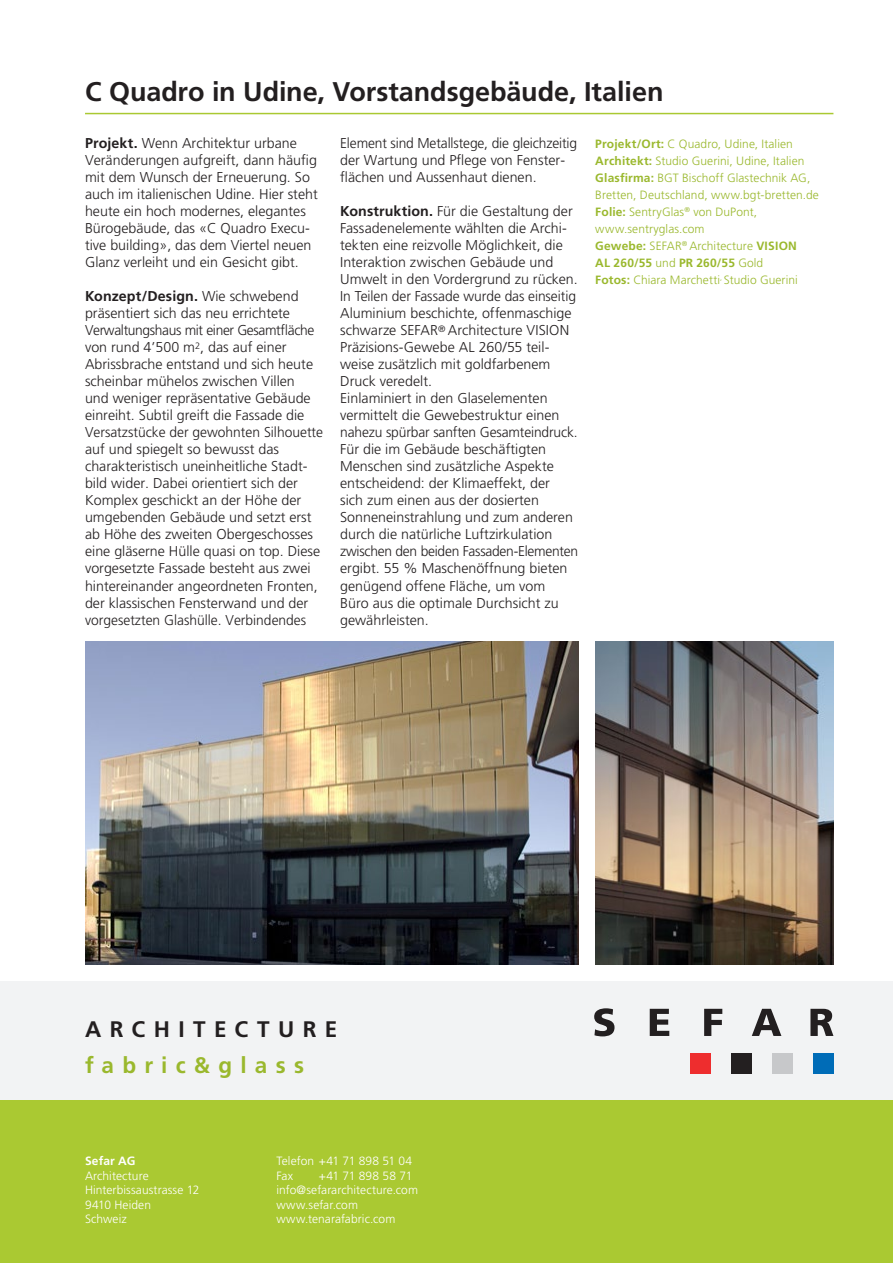
<style>
.page{position:relative;width:893px;height:1263px;background:#fff}
.page>*{position:absolute;margin:0;border:0;box-sizing:border-box;transform-origin:0 0}
.t1{font:700 27px "Frutiger LT Std";letter-spacing:-.005em;color:#231f20}
.DE___Gesperrt_370{font:700 22.5px "Frutiger LT Std";letter-spacing:.375em;color:#231f20}
.t2{font:700 22.5px "Frutiger LT Std";letter-spacing:.365em;color:#9ab82d}
.lauftext_schwarz{font:300 14.25px/17px "Frutiger LT Std";color:#231f20}
._0_LT{font:300 14.25px/17px "Frutiger LT Std";color:#231f20}
.lauftext_schwarz-2{font:300 14.25px "Frutiger LT Std";letter-spacing:-.025em;color:#231f20}
._0_LT_gruen_fett{font:300 12px/17px "Frutiger LT Std";letter-spacing:.005em;color:#9ab82d}
.t3{font:300 12px "Frutiger LT Std";letter-spacing:.005em;color:#fff}
._0_LT_gruen_fett-2{font:700 12px "Frutiger LT Std";letter-spacing:.01em;color:#9ab82d}
.t4{font:700 12px "Frutiger LT Std";letter-spacing:.01em;color:#fff}
.s1{font-weight:700}
.s2{font-weight:300}
</style>
<div class="page">
<div style="left:0;top:982px;width:893px;height:119px;background:#f2f3f4"></div>
<hr style="left:85px;top:113px;width:748px;height:1px;background:#aac932">
<div style="left:0;top:1101px;width:893px;height:162px;background:#aac932"></div>
<div style="left:813px;top:1053px;width:20px;height:20px;background:#006cb7"></div>
<div style="left:772px;top:1053px;width:21px;height:20px;background:#c7c8ca"></div>
<div style="left:731px;top:1053px;width:21px;height:20px;background:#231f20"></div>
<div style="left:691px;top:1053px;width:20px;height:20px;background:#ee2d2e"></div>
<svg style="left:594px;top:1008px;width:20px;height:28px"></svg>
<svg style="left:650px;top:1009px;width:19px;height:27px"></svg>
<svg style="left:704px;top:1009px;width:18px;height:27px"></svg>
<svg style="left:752px;top:1009px;width:29px;height:27px"></svg>
<svg style="left:810px;top:1009px;width:23px;height:27px"></svg>
<img style="left:595px;top:641px;width:238px;height:324px">
<img style="left:85px;top:641px;width:493px;height:324px">
<p class="t1" style="left:85px;top:76px;width:580px">C Quadro in Udine, Vorstandsgebäude, Italien</p>
<p class="lauftext_schwarz" style="left:85px;top:135px;width:234px"><span class="s1">Projekt.</span> Wenn Architektur urbane Veränderungen aufgreift, dann häufig mit dem Wunsch der Erneuerung. So auch im italienischen Udine. Hier steht heute ein hoch modernes, elegantes Bürogebäude, das «C Quadro Execu&shy;tive building», das dem Viertel neuen Glanz verleiht und ein Gesicht gibt.</p>
<p class="lauftext_schwarz" style="left:85px;top:288px;width:215px"><span class="s1">Konzept/Design.</span> Wie schwebend präsentiert sich das neu errichtete</p>
<p class="lauftext_schwarz-2" style="left:85px;top:322px;width:231px">Verwaltungshaus mit einer Gesamtfläche</p>
<p class="lauftext_schwarz" style="left:85px;top:339px;width:240px">von rund 4’500 m<sup>2</sup>, das auf einer Abrissbrache entstand und sich heute scheinbar mühelos zwischen Villen<br>und weniger repräsentative Gebäude einreiht. Subtil greift die Fassade die Versatzstücke der gewohnten Silhouette auf und spiegelt so bewusst das charakteristisch uneinheitliche Stadt&shy;bild wider. Dabei orientiert sich der Komplex geschickt an der Höhe der umgebenden Gebäude und setzt erst ab Höhe des zweiten Obergeschosses eine gläserne Hülle quasi on top. Diese vorgesetzte Fassade besteht aus zwei hintereinander angeordneten Fronten, der klassischen Fensterwand und der vorgesetzten Glashülle. Verbindendes</p>
<p class="lauftext_schwarz" style="left:340px;top:135px;width:239px">Element sind Metallstege, die gleichzeitig der Wartung und Pflege von Fenster&shy;flächen und Aussenhaut dienen.</p>
<p class="lauftext_schwarz" style="left:340px;top:203px;width:239px"><span class="s1">Konstruktion.</span> Für die Gestaltung der Fassadenelemente wählten die Archi&shy;tekten eine reizvolle Möglichkeit, die Interaktion zwischen Gebäude und Umwelt in den Vordergrund zu rücken.<br>In Teilen der Fassade wurde das einseitig Aluminium beschichte, offenmaschige schwarze SEFAR<sup>®</sup> Architecture VISION Präzisions-Gewebe AL 260/55 teil&shy;weise zusätzlich mit goldfarbenem Druck veredelt.</p>
<p class="_0_LT" style="left:340px;top:390px;width:240px">Einlaminiert in den Glaselementen vermittelt die Gewebestruktur einen nahezu spürbar sanften Gesamteindruck.<br>Für die im Gebäude beschäftigten Menschen sind zusätzliche Aspekte entscheidend: der Klimaeffekt, der<br>sich zum einen aus der dosierten Sonneneinstrahlung und zum anderen durch die natürliche Luftzirkulation zwischen den beiden Fassaden-Elementen ergibt. 55 % Maschenöffnung bieten genügend offene Fläche, um vom<br>Büro aus die optimale Durchsicht zu gewährleisten.</p>
<p class="_0_LT_gruen_fett" style="left:595px;top:136px;width:199px"><span class="s1">Projekt/Ort:</span> C Quadro, Udine, Italien</p>
<p class="_0_LT_gruen_fett" style="left:595px;top:153px;width:211px"><span class="s1">Architekt:</span> Studio Guerini, Udine, Italien</p>
<p class="_0_LT_gruen_fett" style="left:595px;top:170px;width:225px"><span class="s1">Glasfirma:</span> BGT Bischoff Glastechnik AG,<br>Bretten, Deutschland, www.bgt-bretten.de</p>
<p class="_0_LT_gruen_fett" style="left:595px;top:204px;width:163px"><span class="s1">Folie:</span> SentryGlas<sup>®</sup> von DuPont, www.sentryglas.com</p>
<p class="_0_LT_gruen_fett" style="left:595px;top:238px;width:203px"><span class="s1">Gewebe:</span> SEFAR<sup>®</sup> Architecture <span class="s1">VISION</span></p>
<p class="_0_LT_gruen_fett-2" style="left:595px;top:256px;width:169px">AL 260/55 <span class="s2">und</span> PR 260/55 <span class="s2">Gold</span></p>
<p class="_0_LT_gruen_fett" style="left:595px;top:272px;width:204px"><span class="s1">Fotos:</span> Chiara Marchetti<sup>,</sup> Studio Guerini</p>
<p class="DE___Gesperrt_370" style="left:85px;top:1016px;width:254px">ARCHITECTURE</p>
<p class="t2" style="left:85px;top:1052px;width:220px">fabric&amp;glass</p>
<p class="t4" style="left:85px;top:1154px;width:52px">Sefar AG</p>
<p class="t3" style="left:85px;top:1169px;width:65px">Architecture</p>
<p class="t3" style="left:85px;top:1183px;width:116px">Hinterbissaustrasse 12</p>
<p class="t3" style="left:85px;top:1198px;width:68px">9410 Heiden</p>
<p class="t3" style="left:85px;top:1212px;width:43px">Schweiz</p>
<p class="t3" style="left:276px;top:1154px;width:137px">Telefon +41 71 898 51 04</p>
<p class="t3" style="left:276px;top:1169px;width:18px">Fax</p>
<p class="t3" style="left:319px;top:1169px;width:95px">+41 71 898 58 71</p>
<p class="t3" style="left:276px;top:1183px;width:143px">info@sefararchitecture.com</p>
<p class="t3" style="left:276px;top:1198px;width:83px">www.sefar.com</p>
<p class="t3" style="left:276px;top:1212px;width:120px">www.tenarafabric.com</p>
</div>
